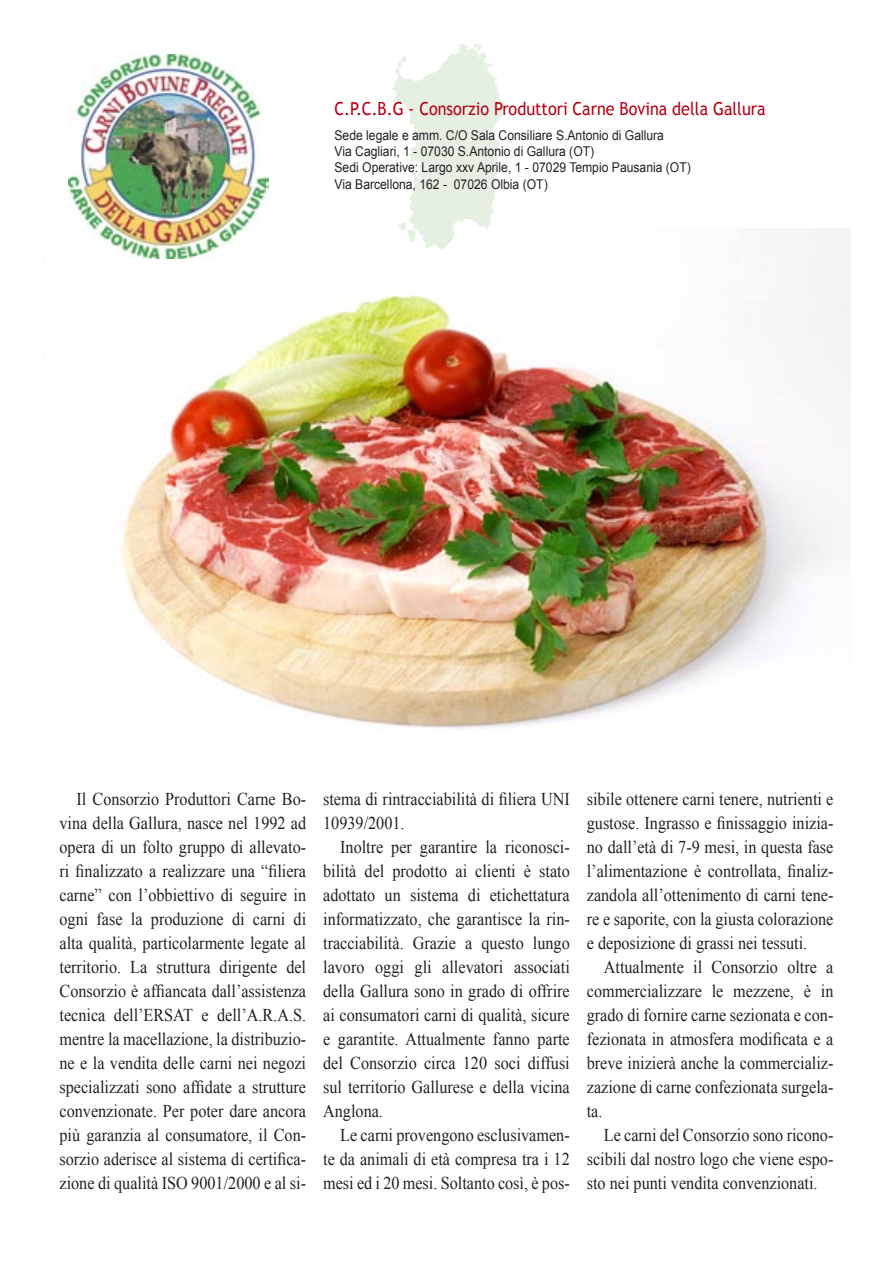
<style>
.page{position:relative;width:893px;height:1263px;background:#fff}
.page>*{position:absolute;margin:0;border:0;box-sizing:border-box;transform-origin:0 0}
.t1{font:18px/24px "Times New Roman";color:#212125;text-align:justify;scale:.9 1}
.t2{font:18px "Trebuchet MS";color:#b30215;scale:.9 1}
.t3{font:13.5px/16.2px "Arial";color:#212125;scale:.9 1}
</style>
<div class="page">
<img style="left:122px;top:228px;width:728px;height:501px">
<img style="left:393px;top:42px;width:111px;height:207px">
<img style="left:68px;top:54px;width:201px;height:204px">
<p class="t2" style="left:334px;top:98px;width:481px">C.P.C.B.G - Consorzio Produttori Carne Bovina della Gallura</p>
<p class="t3" style="left:334px;top:127px;width:397px">Sede legale e amm. C/O Sala Consiliare S.Antonio di Gallura<br>Via Cagliari, 1 - 07030 S.Antonio di Gallura (OT)<br>Sedi Operative: Largo xxv Aprile, 1 - 07029 Tempio Pausania (OT)<br>Via Barcellona, 162 - 07026 Olbia (OT)</p>
<p class="t1" style="left:60px;top:787px;width:276px;text-indent:17px">Il Consorzio Produttori Carne Bo&shy;vina della Gallura, nasce nel 1992 ad opera di un folto gruppo di allevato&shy;ri finalizzato a realizzare una “filiera carne” con l’obbiettivo di seguire in ogni fase la produzione di carni di alta qualità, particolarmente legate al territorio. La struttura dirigente del Consorzio è affiancata dall’assistenza tecnica dell’ERSAT e dell’A.R.A.S. mentre la macellazione, la distribuzio&shy;ne e la vendita delle carni nei negozi specializzati sono affidate a strutture convenzionate. Per poter dare ancora più garanzia al consumatore, il Con&shy;sorzio aderisce al sistema di certifica&shy;zione di qualità ISO 9001/2000 e al si-</p>
<p class="t1" style="left:323px;top:787px;width:275px">stema di rintracciabilità di filiera UNI<br>10939/2001.</p>
<p class="t1" style="left:323px;top:835px;width:276px;text-indent:17px">Inoltre per garantire la riconosci&shy;bilità del prodotto ai clienti è stato adottato un sistema di etichettatura informatizzato, che garantisce la rin&shy;tracciabilità. Grazie a questo lungo lavoro oggi gli allevatori associati della Gallura sono in grado di offrire ai consumatori carni di qualità, sicure e garantite. Attualmente fanno parte del Consorzio circa 120 soci diffusi sul territorio Gallurese e della vicina Anglona.</p>
<p class="t1" style="left:323px;top:1123px;width:276px;text-indent:17px">Le carni provengono esclusivamen&shy;te da animali di età compresa tra i 12 mesi ed i 20 mesi. Soltanto così, è pos-</p>
<p class="t1" style="left:587px;top:787px;width:276px">sibile ottenere carni tenere, nutrienti e gustose. Ingrasso e finissaggio inizia&shy;no dall’età di 7-9 mesi, in questa fase l’alimentazione è controllata, finaliz&shy;zandola all’ottenimento di carni tene&shy;re e saporite, con la giusta colorazione e deposizione di grassi nei tessuti.</p>
<p class="t1" style="left:587px;top:955px;width:276px;text-indent:17px">Attualmente il Consorzio oltre a commercializzare le mezzene, è in grado di fornire carne sezionata e con&shy;fezionata in atmosfera modificata e a breve inizierà anche la commercializ&shy;zazione di carne confezionata surgela&shy;ta.</p>
<p class="t1" style="left:587px;top:1123px;width:276px;text-indent:17px">Le carni del Consorzio sono ricono&shy;scibili dal nostro logo che viene espo&shy;sto nei punti vendita convenzionati.</p>
</div>
